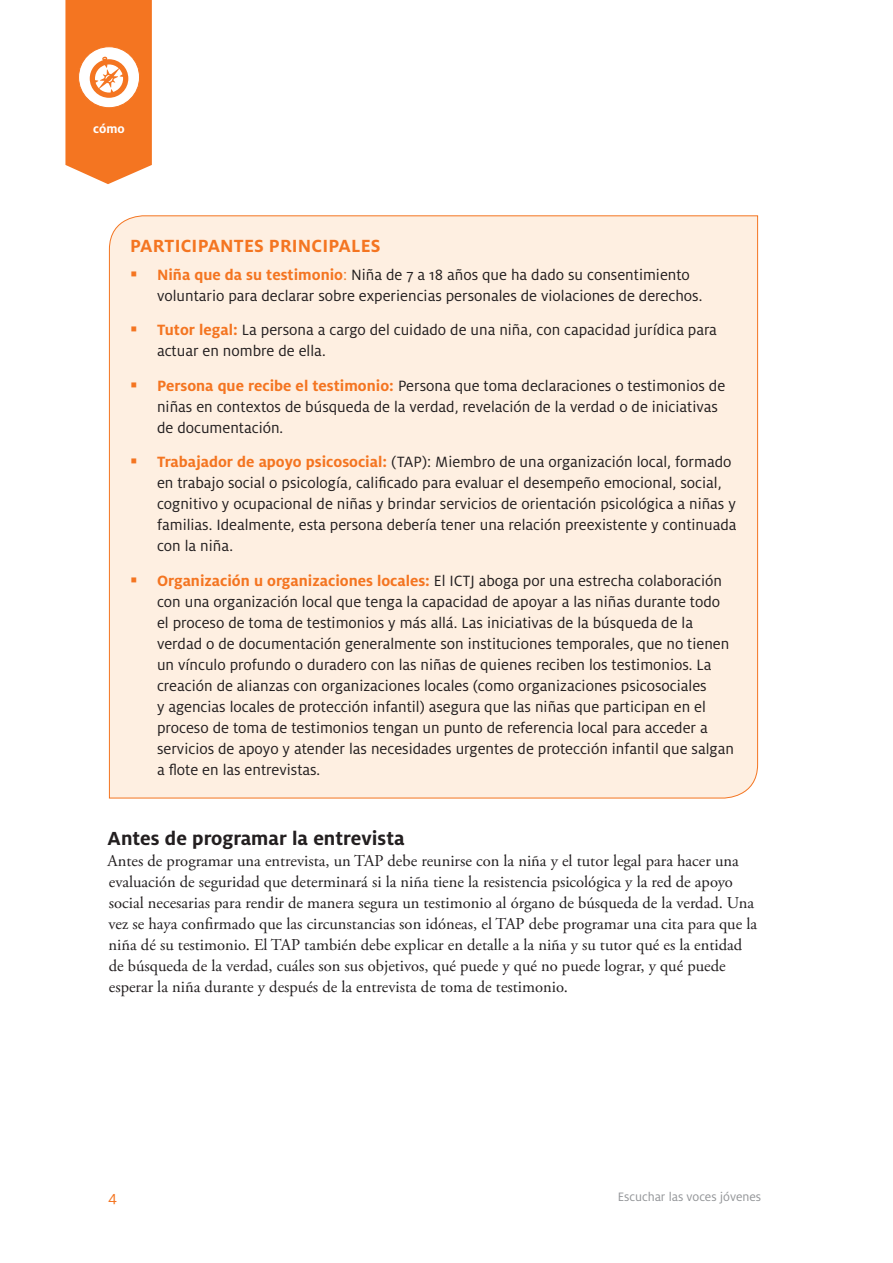
<style>
.page{position:relative;width:893px;height:1263px;background:#fff}
.page>*{position:absolute;margin:0;border:0;box-sizing:border-box;transform-origin:0 0}
.B_head{font:700 21px "Milo OT";color:#231f20}
.boxed_header{font:700 19.5px "Milo OT";letter-spacing:.01em;color:#f47521}
.t1{font:16.5px/21px "Milo OT";color:#231f20}
.body_text{font:16.5px/21px "Adobe Garamond Pro";color:#231f20}
.t2{font:16.5px "Milo OT";color:#f47521}
.t3{font:13.5px "Milo OT";color:#939598}
.t4{font:700 13.5px "Milo OT";color:#fff}
.s1{font-weight:700;color:#f47521}
.s2{color:#f47521}
</style>
<div class="page">
<div style="left:109px;top:215px;width:649px;height:584px;background:#feefe1"></div>
<svg style="left:65px;top:0;width:87px;height:184px"></svg>
<svg style="left:131px;top:271px;width:5px;height:5px"></svg>
<svg style="left:131px;top:327px;width:5px;height:5px"></svg>
<svg style="left:131px;top:382px;width:5px;height:5px"></svg>
<svg style="left:131px;top:459px;width:5px;height:5px"></svg>
<svg style="left:131px;top:577px;width:5px;height:5px"></svg>
<p class="t4" style="left:93px;top:121px;width:33px">cómo</p>
<p class="boxed_header" style="left:130px;top:235px;width:252px">PARTICIPANTES PRINCIPALES</p>
<p class="t1" style="left:157px;top:264px;width:545px"><span class="s1">Niña que da su testimonio</span><span class="s2">:</span> Niña de 7 a 18 años que ha dado su consentimiento voluntario para declarar sobre experiencias personales de violaciones de derechos.</p>
<p class="t1" style="left:157px;top:320px;width:561px"><span class="s1">Tutor legal:</span> La persona a cargo del cuidado de una niña, con capacidad jurídica para actuar en nombre de ella.</p>
<p class="t1" style="left:157px;top:375px;width:570px"><span class="s1">Persona que recibe el testimonio:</span> Persona que toma declaraciones o testimonios de niñas en contextos de búsqueda de la verdad, revelación de la verdad o de iniciativas de documentación.</p>
<p class="t1" style="left:157px;top:452px;width:581px"><span class="s1">Trabajador de apoyo psicosocial:</span> (TAP): Miembro de una organización local, formado en trabajo social o psicología, calificado para evaluar el desempeño emocional, social, cognitivo y ocupacional de niñas y brindar servicios de orientación psicológica a niñas y familias. Idealmente, esta persona debería tener una relación preexistente y continuada con la niña.</p>
<p class="t1" style="left:157px;top:570px;width:578px"><span class="s1">Organización u organizaciones locales:</span> El ICTJ aboga por una estrecha colaboración con una organización local que tenga la capacidad de apoyar a las niñas durante todo el proceso de toma de testimonios y más allá. Las iniciativas de la búsqueda de la verdad o de documentación generalmente son instituciones temporales, que no tienen un vínculo profundo o duradero con las niñas de quienes reciben los testimonios. La creación de alianzas con organizaciones locales (como organizaciones psicosociales<br>y agencias locales de protección infantil) asegura que las niñas que participan en el proceso de toma de testimonios tengan un punto de referencia local para acceder a servicios de apoyo y atender las necesidades urgentes de protección infantil que salgan a flote en las entrevistas.</p>
<p class="B_head" style="left:108px;top:826px;width:298px">Antes de programar la entrevista</p>
<p class="body_text" style="left:108px;top:850px;width:651px">Antes de programar una entrevista, un TAP debe reunirse con la niña y el tutor legal para hacer una evaluación de seguridad que determinará si la niña tiene la resistencia psicológica y la red de apoyo social necesarias para rendir de manera segura un testimonio al órgano de búsqueda de la verdad. Una vez se haya confirmado que las circunstancias son idóneas, el TAP debe programar una cita para que la niña dé su testimonio. El TAP también debe explicar en detalle a la niña y su tutor qué es la entidad de búsqueda de la verdad, cuáles son sus objetivos, qué puede y qué no puede lograr, y qué puede esperar la niña durante y después de la entrevista de toma de testimonio.</p>
<p class="t2" style="left:108px;top:1188px;width:11px">4</p>
<p class="t3" style="left:618px;top:1189px;width:145px">Escuchar las voces jóvenes</p>
</div>
